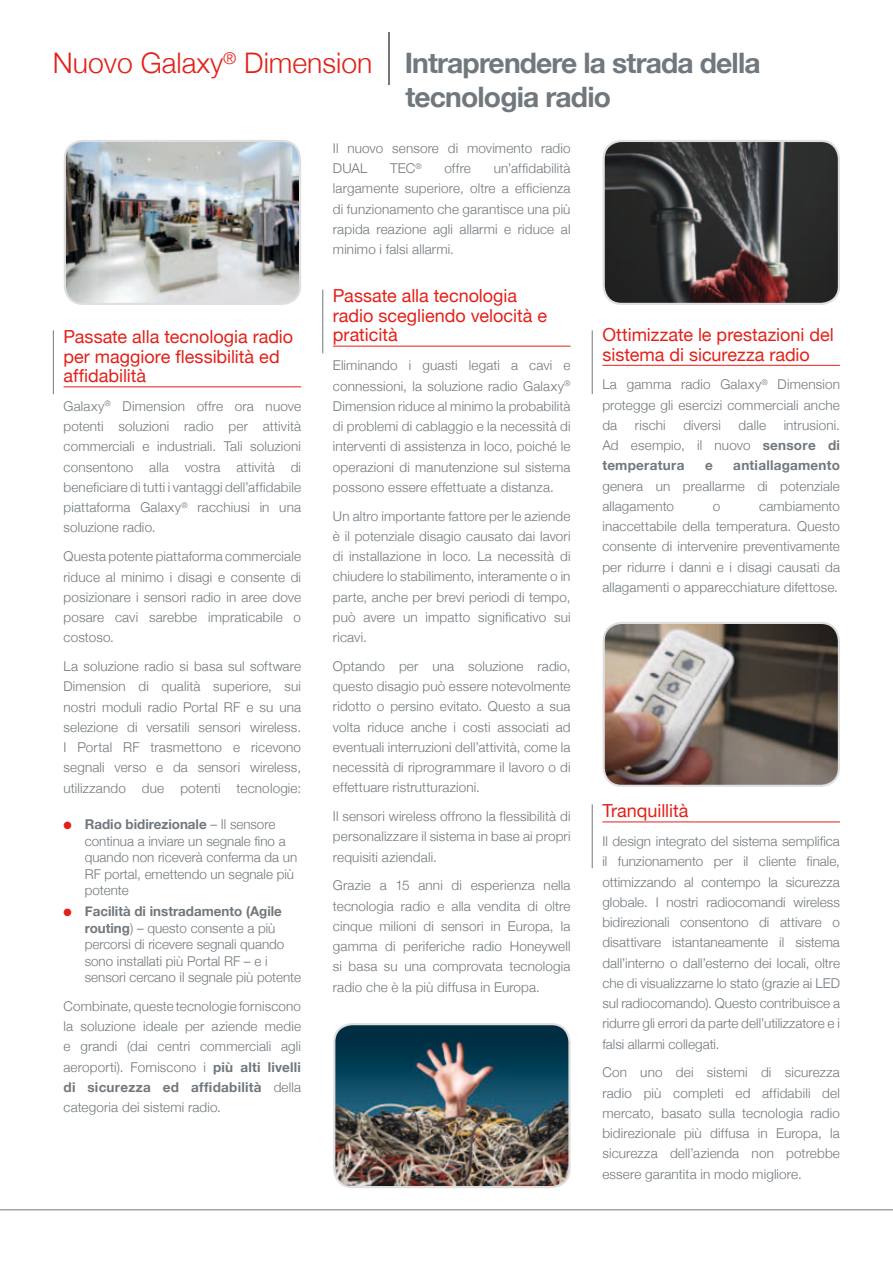
<style>
.page{position:relative;width:893px;height:1263px;background:#fff}
.page>*{position:absolute;margin:0;border:0;box-sizing:border-box;transform-origin:0 0}
.t1{font:700 28.2px/33.9px "Helvetica Neue";letter-spacing:-.03em;color:#71787d}
.t2{font:18px/19.5px "Helvetica Neue";color:#e32119}
.t3{font:300 13.5px/20.2px "Helvetica Neue";letter-spacing:.01em;color:#71787d;text-align:justify}
.t4{font:700 13.5px "Helvetica Neue";letter-spacing:.015em;color:#71787d}
.s1{font-weight:300;font-size:28.35px;color:#e32119}
.s2{font-weight:200;font-size:52.5px}
.s3{color:#e32119}
.s4{font-weight:700}
</style>
<div class="page">
<hr style="left:0;top:1209px;width:893px;height:1px;background:#71787d">
<hr style="left:53px;top:330px;width:1px;height:64px;background:#71787d">
<hr style="left:64px;top:386px;width:237px;height:1px;background:#e32119">
<hr style="left:322px;top:290px;width:1px;height:63px;background:#71787d">
<img style="left:336px;top:1026px;width:232px;height:161px">
<div style="left:333px;top:1023px;width:238px;height:165px;border:2px solid #dfdfe0;border-radius:18px"></div>
<hr style="left:602px;top:365px;width:238px;height:1px;background:#e32119">
<hr style="left:592px;top:330px;width:1px;height:64px;background:#71787d">
<img style="left:604px;top:623px;width:233px;height:163px">
<div style="left:603px;top:622px;width:237px;height:165px;border:2px solid #dfdfe0;border-radius:18px"></div>
<hr style="left:602px;top:821px;width:238px;height:1px;background:#e32119">
<hr style="left:592px;top:804px;width:1px;height:64px;background:#71787d">
<hr style="left:333px;top:346px;width:238px;height:1px;background:#e32119">
<img style="left:604px;top:141px;width:233px;height:163px">
<div style="left:603px;top:140px;width:237px;height:165px;border:2px solid #dfdfe0;border-radius:18px"></div>
<img style="left:65px;top:141px;width:235px;height:163px">
<div style="left:64px;top:140px;width:237px;height:165px;border:2px solid #dfdfe0;border-radius:18px"></div>
<h1 class="t1" style="left:405px;top:45px;width:357px;text-indent:-353px"><span class="s1">Nuovo Galaxy</span><sup>®</sup> <span class="s1">Dimension</span> <span class="s2">|</span> Intraprendere la strada della tecnologia radio</h1>
<h2 class="t2" style="left:64px;top:327px;width:231px">Passate alla tecnologia radio per maggiore flessibilità ed affidabilità</h2>
<p class="t3" style="left:64px;top:396px;width:239px">Galaxy<sup>®</sup> Dimension offre ora nuove potenti soluzioni radio per attività commerciali e industriali. Tali soluzioni consentono alla vostra attività di beneficiare di tutti i vantaggi dell’affidabile piattaforma Galaxy<sup>®</sup> racchiusi in una soluzione radio.</p>
<p class="t3" style="left:64px;top:546px;width:239px">Questa potente piattaforma commerciale riduce al minimo i disagi e consente di posizionare i sensori radio in aree dove posare cavi sarebbe impraticabile o costoso.</p>
<p class="t3" style="left:64px;top:656px;width:239px">La soluzione radio si basa sul software Dimension di qualità superiore, sui nostri moduli radio Portal RF e su una selezione di versatili sensori wireless.<br>I Portal RF trasmettono e ricevono segnali verso e da sensori wireless, utilizzando due potenti tecnologie:</p>
<p class="t3" style="left:85px;top:816px;width:214px;line-height:16.5px;text-align:left;text-indent:-21px"><span class="s3">●</span> <span class="s4">Radio bidirezionale</span> – Il sensore continua a inviare un segnale fino a quando non riceverà conferma da un<br>RF portal, emettendo un segnale più potente</p>
<p class="t3" style="left:85px;top:903px;width:218px;line-height:16.5px;text-align:left;text-indent:-21px"><span class="s3">●</span> <span class="s4">Facilità di instradamento (Agile routing</span>) – questo consente a più percorsi di ricevere segnali quando sono installati più Portal RF – e i sensori cercano il segnale più potente</p>
<p class="t3" style="left:64px;top:995px;width:239px">Combinate, queste tecnologie forniscono la soluzione ideale per aziende medie e grandi (dai centri commerciali agli aeroporti). Forniscono i <span class="s4">più alti livelli di sicurezza ed affidabilità</span> della categoria dei sistemi radio.</p>
<p class="t3" style="left:333px;top:138px;width:239px">Il nuovo sensore di movimento radio<br>DUAL</p>
<p class="t3" style="left:390px;top:158px;width:33px">TEC<sup>®</sup></p>
<p class="t3" style="left:444px;top:158px;width:28px">offre</p>
<p class="t3" style="left:333px;top:158px;width:239px;text-indent:161px">un’affidabilità largamente superiore, oltre a efficienza di funzionamento che garantisce una più rapida reazione agli allarmi e riduce al minimo i falsi allarmi.</p>
<h2 class="t2" style="left:333px;top:286px;width:216px">Passate alla tecnologia radio scegliendo velocità e praticità</h2>
<p class="t3" style="left:333px;top:355px;width:239px">Eliminando i guasti legati a cavi e connessioni, la soluzione radio Galaxy<sup>® </sup>Dimension riduce al minimo la probabilità di problemi di cablaggio e la necessità di interventi di assistenza in loco, poiché le operazioni di manutenzione sul sistema possono essere effettuate a distanza.</p>
<p class="t3" style="left:333px;top:505px;width:239px">Un altro importante fattore per le aziende è il potenziale disagio causato dai lavori di installazione in loco. La necessità di chiudere lo stabilimento, interamente o in parte, anche per brevi periodi di tempo, può avere un impatto significativo sui ricavi.</p>
<p class="t3" style="left:333px;top:656px;width:239px">Optando per una soluzione radio, questo disagio può essere notevolmente ridotto o persino evitato. Questo a sua volta riduce anche i costi associati ad eventuali interruzioni dell’attività, come la necessità di riprogrammare il lavoro o di effettuare ristrutturazioni.</p>
<p class="t3" style="left:333px;top:806px;width:239px">Il sensori wireless offrono la flessibilità di personalizzare il sistema in base ai propri requisiti aziendali.</p>
<p class="t3" style="left:333px;top:875px;width:239px">Grazie a 15 anni di esperienza nella tecnologia radio e alla vendita di oltre cinque milioni di sensori in Europa, la gamma di periferiche radio Honeywell si basa su una comprovata tecnologia radio che è la più diffusa in Europa.</p>
<h2 class="t2" style="left:602px;top:325px;width:233px">Ottimizzate le prestazioni del sistema di sicurezza radio</h2>
<p class="t3" style="left:602px;top:374px;width:239px">La gamma radio Galaxy<sup>®</sup> Dimension protegge gli esercizi commerciali anche da</p>
<p class="t3" style="left:602px;top:415px;width:239px;text-indent:181px">intrusioni.<br>Ad esempio, il nuovo <span class="s4">sensore di temperatura</span></p>
<p class="t3" style="left:635px;top:415px;width:32px">rischi</p>
<p class="t3" style="left:683px;top:415px;width:39px">diversi</p>
<p class="t3" style="left:739px;top:415px;width:29px">dalle</p>
<p class="t4" style="left:705px;top:457px;width:9px">e</p>
<p class="t4" style="left:733px;top:457px;width:108px">antiallagamento</p>
<p class="t3" style="left:602px;top:475px;width:239px">genera un preallarme di potenziale allagamento</p>
<p class="t3" style="left:602px;top:496px;width:239px;text-indent:157px">cambiamento inaccettabile della temperatura. Questo consente di intervenire preventivamente per ridurre i danni e i disagi causati da allagamenti o apparecchiature difettose.</p>
<p class="t3" style="left:713px;top:496px;width:9px">o</p>
<h2 class="t2" style="left:602px;top:801px;width:88px">Tranquillità</h2>
<p class="t3" style="left:602px;top:831px;width:239px">Il design integrato del sistema semplifica il funzionamento per il cliente finale, ottimizzando al contempo la sicurezza globale. I nostri radiocomandi wireless bidirezionali consentono di attivare o disattivare istantaneamente il sistema dall’interno o dall’esterno dei locali, oltre che di visualizzarne lo stato (grazie ai LED sul radiocomando). Questo contribuisce a ridurre gli errori da parte dell’utilizzatore e i falsi allarmi collegati.</p>
<p class="t3" style="left:602px;top:1062px;width:239px">Con uno dei sistemi di sicurezza radio più completi ed affidabili del mercato, basato sulla tecnologia radio bidirezionale più diffusa in Europa, la sicurezza dell’azienda non potrebbe essere garantita in modo migliore.</p>
</div>
